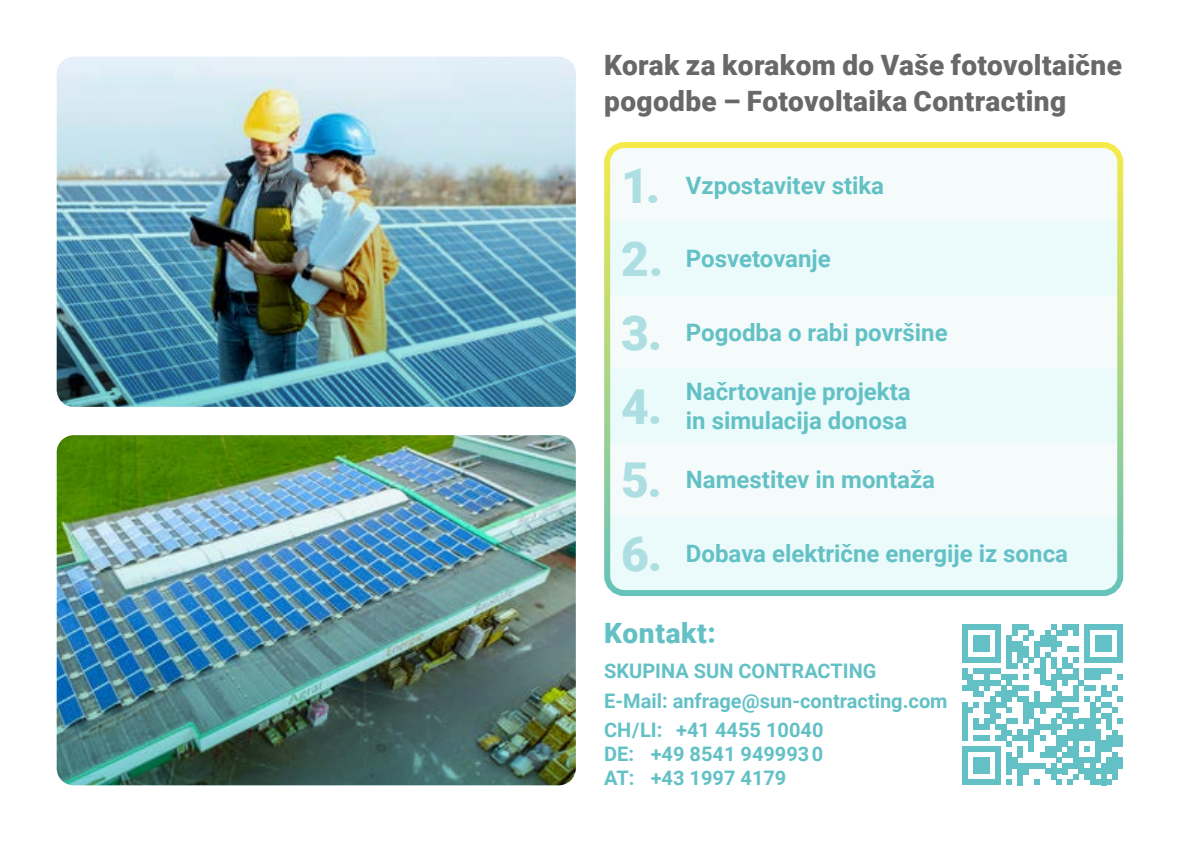
<style>
.page{position:relative;width:1180px;height:842px;background:#fff}
.page>*{position:absolute;margin:0;border:0;box-sizing:border-box;transform-origin:0 0}
.t1{font:900 48px "Roboto";color:#addfe2}
.t2{font:900 28px/36px "Roboto";letter-spacing:.015em;color:#686867}
.t3{font:900 28px "Roboto";letter-spacing:.025em;color:#63c1c6}
.t4{font:700 24px/28.8px "Roboto";color:#63c1c6}
.t5{font:700 20px/29.6px "Roboto";color:#63c1c6}
.s1{font-weight:900;font-size:48px;color:#addfe2}
</style>
<div class="page">
<div style="left:611px;top:149px;width:505px;height:72px;background:#f4fbfa"></div>
<svg style="left:611px;top:221px;width:505px;height:368px;fill:#ebfafa"></svg>
<div style="left:604px;top:142px;width:519px;height:454px;border:6px solid #fff;border-radius:17px"></div>
<svg style="left:962px;top:624px;width:160px;height:161px"></svg>
<div style="left:1117px;top:735px;width:5px;height:11px;background:#63c1c6"></div>
<div style="left:1117px;top:757px;width:5px;height:12px;background:#63c1c6"></div>
<img style="left:57px;top:435px;width:518px;height:350px;border-radius:17px">
<img style="left:57px;top:57px;width:518px;height:350px;border-radius:17px">
<p class="t2" style="left:604px;top:46px;width:519px">Korak za korakom do Vaše fotovoltaične pogodbe – Fotovoltaika Contracting</p>
<p class="t4" style="left:621px;top:170px;width:264px"><span class="s1">1.</span> Vzpostavitev stika</p>
<p class="t4" style="left:621px;top:243px;width:211px"><span class="s1">2.</span> Posvetovanje</p>
<p class="t4" style="left:621px;top:317px;width:328px"><span class="s1">3.</span> Pogodba o rabi površine</p>
<h1 class="t1" style="left:621px;top:373px;width:43px">4.</h1>
<p class="t4" style="left:685px;top:376px;width:226px">Načrtovanje projekta in simulacija donosa</p>
<p class="t4" style="left:621px;top:465px;width:315px"><span class="s1">5.</span> Namestitev in montaža</p>
<p class="t4" style="left:621px;top:539px;width:448px"><span class="s1">6.</span> Dobava električne energije iz sonca</p>
<p class="t3" style="left:604px;top:613px;width:113px">Kontakt:</p>
<p class="t5" style="left:604px;top:655px;width:345px">SKUPINA SUN CONTRACTING<br>E-Mail: anfrage@sun-contracting.com<br>CH/LI: +41 4455 10040</p>
<p class="t5" style="left:604px;top:741px;width:221px;line-height:24px">DE: +49 8541 949993 0<br>AT: +43 1997 4179</p>
</div>
